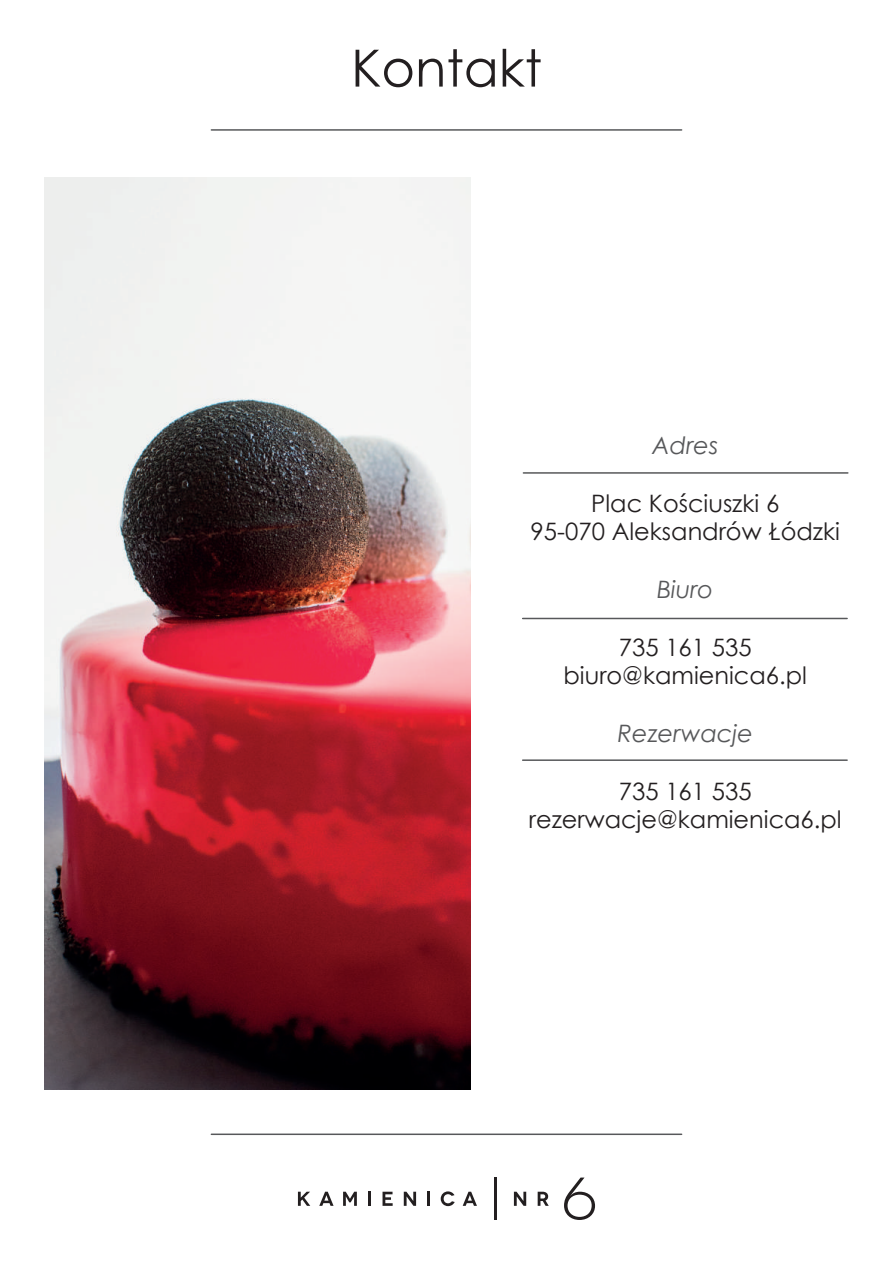
<style>
.page{position:relative;width:893px;height:1263px;background:#fff}
.page>*{position:absolute;margin:0;border:0;box-sizing:border-box;transform-origin:0 0}
.t1{font:51.3px "Century Gothic";color:#231f20}
.t2{font:24px/28.8px "Century Gothic";color:#231f20;text-align:center}
.t3{font:italic 24px "Century Gothic";color:#57585a}
</style>
<div class="page">
<svg style="left:514px;top:1192px;width:12px;height:14px"></svg>
<svg style="left:538px;top:1192px;width:11px;height:14px"></svg>
<svg style="left:298px;top:1192px;width:12px;height:14px"></svg>
<svg style="left:319px;top:1192px;width:15px;height:14px"></svg>
<svg style="left:343px;top:1192px;width:14px;height:14px"></svg>
<hr style="left:368px;top:1192px;width:3px;height:14px;background:#231f20">
<svg style="left:383px;top:1192px;width:10px;height:14px"></svg>
<svg style="left:404px;top:1192px;width:12px;height:14px"></svg>
<hr style="left:427px;top:1192px;width:3px;height:14px;background:#231f20">
<svg style="left:441px;top:1191px;width:14px;height:15px"></svg>
<svg style="left:463px;top:1192px;width:14px;height:14px"></svg>
<svg style="left:564px;top:1177px;width:31px;height:43px"></svg>
<hr style="left:494px;top:1177px;width:3px;height:43px;background:#231f20">
<hr style="left:211px;top:1133px;width:471px;height:2px;background:#57585a">
<hr style="left:211px;top:129px;width:471px;height:2px;background:#57585a">
<hr style="left:523px;top:472px;width:325px;height:2px;background:#57585a">
<hr style="left:523px;top:618px;width:324px;height:1px;background:#57585a">
<hr style="left:523px;top:759px;width:324px;height:2px;background:#57585a">
<img style="left:45px;top:177px;width:426px;height:912px">
<h1 class="t1" style="left:351px;top:32px;width:192px">Kontakt</h1>
<p class="t3" style="left:652px;top:428px;width:68px">Adres</p>
<p class="t2" style="left:531px;top:488px;width:311px">Plac Kościuszki 6<br>95-070 Aleksandrów Łódzki</p>
<p class="t3" style="left:657px;top:572px;width:58px">Biuro</p>
<p class="t2" style="left:564px;top:632px;width:245px">735 161 535 biuro@kamienica6.pl</p>
<p class="t3" style="left:617px;top:716px;width:137px">Rezerwacje</p>
<p class="t2" style="left:529px;top:776px;width:314px">735 161 535 rezerwacje@kamienica6.pl</p>
</div>
